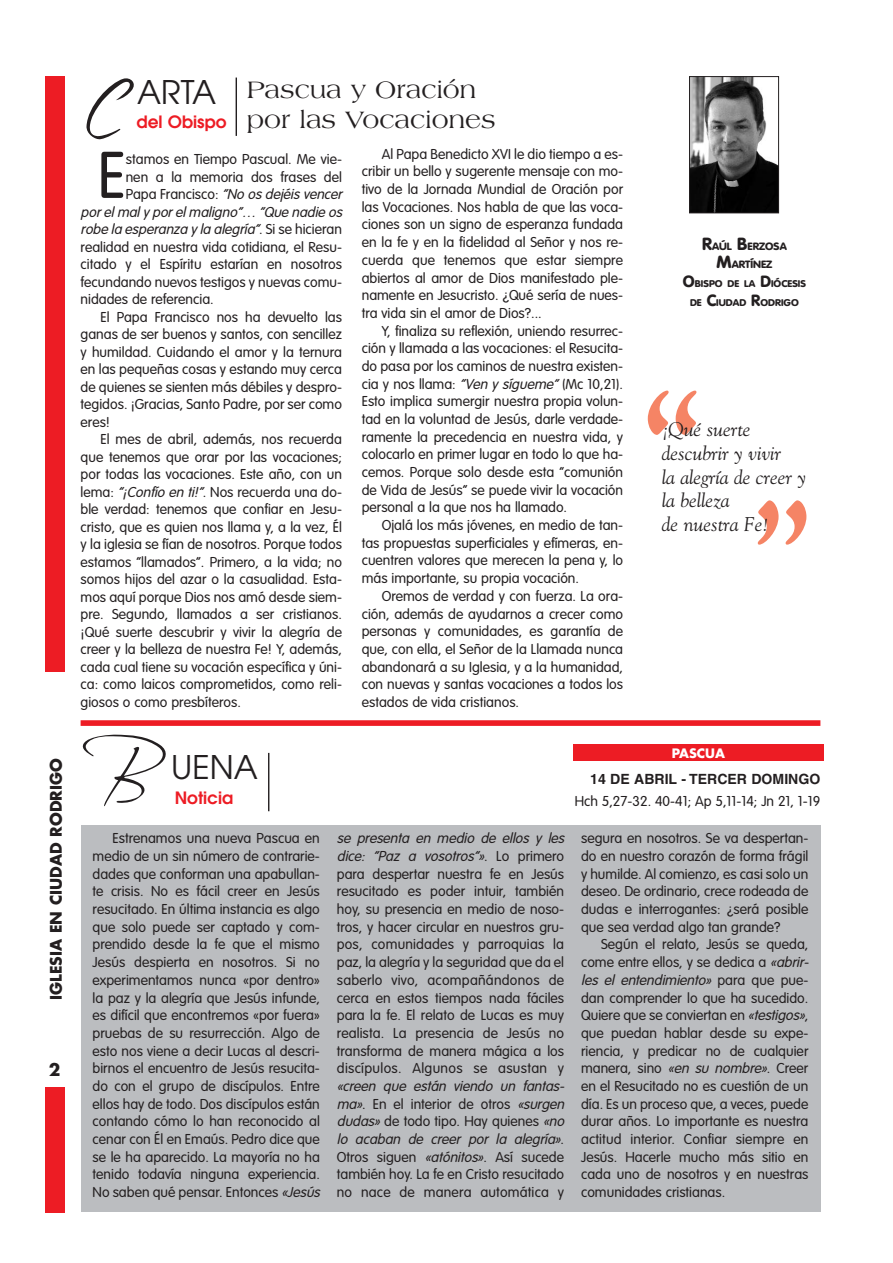
<style>
.page{position:relative;width:893px;height:1263px;background:#fff}
.page>*{position:absolute;margin:0;border:0;box-sizing:border-box;transform-origin:0 0}
.t1{font:700 141px "Goudy";color:#f58465;scale:.85 1}
.t2{font:141px "Scriptina";color:#231f20}
.t3{font:94.5px "Scriptina";color:#231f20}
.t4{font:300 64.8px "VAG Rounded";color:#231f20}
.t5{font:32.4px "Avant Garde";color:#231f20}
.t6{font:25.35px/30.5px "Americana";color:#231f20}
.t7{font:italic 19.8px/23.7px "Goudy";color:#231f20}
.t8{font:600 16.95px "Avant Garde";color:#ed1c24}
.t9{font:700 16.95px "Futura";color:#231f20}
.t10{font:700 15.45px "Futura";color:#231f20}
.t11{font:300 14.1px/17.7px "VAG Rounded";color:#231f20;text-align:justify}
.t12{font:italic 300 14.1px "VAG Rounded";color:#231f20}
.t13{font:700 14.1px "Helvetica";color:#231f20}
.t14{font:700 12.75px "Futura";color:#fff}
.t15{font:900 10.35px/18.8px "VAG Rounded";color:#231f20;text-align:center;scale:1.08 1}
.t16{font:900 9.6px/18.8px "VAG Rounded";color:#231f20;text-align:center;scale:1.08 1}
.s1{font-style:normal}
.s2{font-style:italic}
.s3{font-size:17.4px}
.s4{font-size:16.05px}
</style>
<div class="page">
<div style="left:81px;top:825px;width:739px;height:387px;background:#bbbdc0"></div>
<div style="left:45px;top:76px;width:20px;height:1136px;background:#ed1c24"></div>
<img style="left:691px;top:78px;width:86px;height:133px">
<div style="left:689px;top:76px;width:90px;height:137px;border:1px solid #231f20"></div>
<div style="left:81px;top:720px;width:739px;height:6px;background:#ed1c24"></div>
<div style="left:573px;top:744px;width:250px;height:17px;background:#ed1c24"></div>
<div style="left:41px;top:672px;width:28px;height:414px;background:#fff"></div>
<hr style="left:235px;top:78px;width:2px;height:58px;background:#231f20">
<hr style="left:268px;top:753px;width:1px;height:58px;background:#231f20">
<p class="t10" style="left:47px;top:812px;width:130px;rotate:-90deg">IGLESIA EN CIU-</p>
<p class="t10" style="left:49px;top:1000px;width:243px;rotate:-90deg">IGLESIA EN CIUDAD RODRIGO</p>
<p class="t9" style="left:49px;top:1062px;width:13px">2</p>
<h1 class="t2" style="left:85px;top:8px;width:53px">c</h1>
<h3 class="t5" style="left:137px;top:80px;width:81px">ARTA</h3>
<p class="t8" style="left:137px;top:116px;width:92px">del Obispo</p>
<h3 class="t6" style="left:247px;top:76px;width:250px">Pascua y Oración por las Vocaciones</h3>
<h3 class="t4" style="left:98px;top:148px;width:30px">E</h3>
<p class="t11" style="left:126px;top:151px;width:218px">stamos en Tiempo Pascual. Me vie-</p>
<p class="t11" style="left:126px;top:169px;width:218px">nen a la memoria dos frases del</p>
<p class="t12" style="left:126px;top:188px;width:221px"><span class="s1">P a p a F r a n c i s c o :</span> “No os dejéis vencer</p>
<p class="t12" style="left:81px;top:206px;width:266px">porelmaly porelmaligno”… “Que nadie os</p>
<p class="t12" style="left:81px;top:223px;width:263px">robe la esperanza y la alegría”<span class="s1">. S i s e h i c i e r a n</span></p>
<p class="t11" style="left:81px;top:239px;width:263px">realidad en nuestra vida cotidiana, el Resu-</p>
<p class="t11" style="left:81px;top:256px;width:263px">citado y el Espíritu estarían en nosotros</p>
<p class="t11" style="left:81px;top:274px;width:263px">fecundando nuevos testigos y nuevas comu-</p>
<p class="t11" style="left:81px;top:291px;width:135px">nidades de referencia.</p>
<p class="t11" style="left:101px;top:309px;width:243px">El Papa Francisco nos ha devuelto las</p>
<p class="t11" style="left:81px;top:326px;width:263px">ganas de ser buenos y santos, con sencillez</p>
<p class="t11" style="left:81px;top:344px;width:263px">y humildad. Cuidando el amor y la ternura</p>
<p class="t11" style="left:81px;top:361px;width:263px">en las pequeñas cosas y estando muy cerca</p>
<p class="t11" style="left:81px;top:379px;width:263px">de quienes se sienten más débiles y despro-</p>
<p class="t11" style="left:81px;top:397px;width:263px">tegidos. ¡Gracias, Santo Padre, por ser como</p>
<p class="t11" style="left:81px;top:414px;width:31px">eres!</p>
<p class="t11" style="left:101px;top:432px;width:243px">El mes de abril, además, nos recuerda</p>
<p class="t11" style="left:81px;top:449px;width:263px">que tenemos que orar por las vocaciones;</p>
<p class="t11" style="left:81px;top:467px;width:263px">por todas las vocaciones. Este año, con un</p>
<p class="t11" style="left:81px;top:484px;width:263px">lema: <span class="s2">“¡Confío en ti!”</span>. Nos recuerda una do-</p>
<p class="t11" style="left:81px;top:502px;width:263px">ble verdad: tenemos que confiar en Jesu-</p>
<p class="t11" style="left:81px;top:519px;width:263px">cristo, que es quien nos llama y, a la vez, Él</p>
<p class="t11" style="left:81px;top:537px;width:263px">y la iglesia se fían de nosotros. Porque todos</p>
<p class="t11" style="left:81px;top:554px;width:263px">estamos “llamados”. Primero, a la vida; no</p>
<p class="t11" style="left:81px;top:572px;width:263px">somos hijos del azar o la casualidad. Esta-</p>
<p class="t11" style="left:81px;top:589px;width:263px">mos aquí porque Dios nos amó desde siem-</p>
<p class="t11" style="left:81px;top:607px;width:263px">pre. Segundo, llamados a ser cristianos.</p>
<p class="t11" style="left:81px;top:624px;width:263px">¡Qué suerte descubrir y vivir la alegría de</p>
<p class="t11" style="left:81px;top:642px;width:263px">creer y la belleza de nuestra Fe! Y, además,</p>
<p class="t11" style="left:81px;top:659px;width:263px">cada cual tiene su vocación específica y úni-</p>
<p class="t11" style="left:81px;top:677px;width:263px">ca: como laicos comprometidos, como reli-</p>
<p class="t11" style="left:81px;top:694px;width:162px">giosos o como presbíteros.</p>
<p class="t11" style="left:362px;top:146px;width:263px;text-indent:20px">Al Papa Benedicto XVI le dio tiempo a es&shy;cribir un bello y sugerente mensaje con mo&shy;tivo de la Jornada Mundial de Oración por las Vocaciones. Nos habla de que las voca&shy;ciones son un signo de esperanza fundada en la fe y en la fidelidad al Señor y nos re&shy;cuerda que tenemos que estar siempre abiertos al amor de Dios manifestado ple&shy;namente en Jesucristo. ¿Qué sería de nues&shy;tra vida sin el amor de Dios?...</p>
<p class="t11" style="left:362px;top:323px;width:263px;text-indent:20px">Y, finaliza su reflexión, uniendo resurrec&shy;ción y llamada a las vocaciones: el Resucita&shy;do pasa por los caminos de nuestra existen&shy;cia y nos llama: <span class="s2">“Ven y sígueme”</span>(Mc 10,21).<br>Esto implica sumergir nuestra propia volun&shy;tad en la voluntad de Jesús, darle verdade&shy;ramente la precedencia en nuestra vida, y colocarlo en primer lugar en todo lo que ha&shy;cemos. Porque solo desde esta “comunión de Vida de Jesús” se puede vivir la vocación personal a la que nos ha llamado.</p>
<p class="t11" style="left:362px;top:517px;width:263px;text-indent:20px">Ojalá los más jóvenes, en medio de tan&shy;tas propuestas superficiales y efímeras, en&shy;cuentren valores que merecen la pena y, lo más importante, su propia vocación.</p>
<p class="t11" style="left:362px;top:588px;width:263px;text-indent:20px">Oremos de verdad y con fuerza. La ora&shy;ción, además de ayudarnos a crecer como personas y comunidades, es garantía de que, con ella, el Señor de la Llamada nunca abandonará a su Iglesia, y a la humanidad, con nuevas y santas vocaciones a todos los estados de vida cristianos.</p>
<p class="t15" style="left:702px;top:237px;width:80px"><span class="s3">R</span>AÚL <span class="s3">B</span>ERZOSA<br><span class="s3">M</span>ARTÍNEZ</p>
<p class="t16" style="left:682px;top:275px;width:116px"><span class="s4">O</span>BISPO DE LA <span class="s4">D</span>IÓCESIS<br>DE <span class="s4">C</span>IUDAD <span class="s4">R</span>ODRIGO</p>
<h1 class="t1" style="left:642px;top:386px;width:72px">“</h1>
<h3 class="t7" style="left:661px;top:419px;width:121px">¡Qué suerte descubrir y vivir</h3>
<h1 class="t1" style="left:811px;top:549px;width:72px;rotate:-180deg">“</h1>
<h3 class="t7" style="left:661px;top:467px;width:146px">la alegría de creer y la belleza<br>de nuestra Fe!</h3>
<h2 class="t3" style="left:81px;top:714px;width:71px">B</h2>
<h3 class="t5" style="left:171px;top:755px;width:88px">UENA</h3>
<p class="t8" style="left:175px;top:791px;width:60px">Noticia</p>
<p class="t11" style="left:93px;top:831px;width:232px;text-align:left;text-indent:20px">Estrenamos una nueva Pascua en medio de un sin número de contrarie&shy;dades que conforman una apabullan&shy;te crisis. No es fácil creer en Jesús resucitado. En última instancia es algo que solo puede ser captado y com&shy;prendido desde la fe que el mismo Jesús despierta en nosotros. Si no experimentamos nunca «por dentro» la paz y la alegría que Jesús infunde, es difícil que encontremos «por fuera» pruebas de su resurrección. Algo de esto nos viene a decir Lucas al descri&shy;birnos el encuentro de Jesús resucita&shy;do con el grupo de discípulos. Entre ellos hay de todo. Dos discípulos están contando cómo lo han reconocido al cenar con Él en Emaús. Pedro dice que se le ha aparecido. La mayoría no ha tenido todavía ninguna experiencia.<br>No saben qué pensar. Entonces <span class="s2">«Jesús</span></p>
<p class="t11" style="left:337px;top:831px;width:232px;text-align:left"><span class="s2">se presenta en medio de ellos y les dice: “Paz a vosotros”»</span>. L o p r i m e r o para despertar nuestra fe en Jesús resucitado es poder intuir, también hoy, su presencia en medio de noso&shy;tros, y hacer circular en nuestros gru&shy;pos, comunidades y parroquias la paz, la alegría y la seguridad que da el saberlo vivo, acompañándonos de cerca en estos tiempos nada fáciles para la fe. El relato de Lucas es muy realista. La presencia de Jesús no transforma de manera mágica a los discípulos. Algunos se asustan y</p>
<p class="t11" style="left:337px;top:1078px;width:232px;text-align:left"><span class="s2">«creen que están viendo un fantas&shy;ma»</span>. En el interior de otros <span class="s2">«surgen dudas»</span>de todo tipo. Hay quienes <span class="s2">«no lo acaban de creer por la alegría»</span>.<br>Otros siguen <span class="s2">«atónitos»</span>. Así sucede también hoy. La fe en Cristo resucitado no nace de manera automática y</p>
<p class="t14" style="left:671px;top:747px;width:55px">PASCUA</p>
<p class="t13" style="left:590px;top:774px;width:232px">14 DE ABRIL - TERCER DOMINGO</p>
<p class="t11" style="left:574px;top:794px;width:247px">Hch 5,27-32. 40-41; Ap 5,11-14; Jn 21, 1-19</p>
<p class="t11" style="left:581px;top:831px;width:229px">segura en nosotros. Se va despertan&shy;do en nuestro corazón de forma frágil y humilde. Al comienzo, es casi solo un deseo. De ordinario, crece rodeada de dudas e interrogantes: ¿será posible que sea verdad algo tan grande?</p>
<p class="t11" style="left:581px;top:937px;width:232px;text-align:left;text-indent:20px">Según el relato, Jesús se queda, come entre ellos, y se dedica a <span class="s2">«abrir&shy;les el entendimiento»</span> p a r a q u e p u e - dan comprender lo que ha sucedido.<br>Quiere que se conviertan en <span class="s2">«testigos»</span>, que puedan hablar desde su expe&shy;riencia, y predicar no de cualquier manera, sino <span class="s2">«en su nombre»</span>. Creer en el Resucitado no es cuestión de un día. Es un proceso que, a veces, puede durar años. Lo importante es nuestra actitud interior. Confiar siempre en Jesús. Hacerle mucho más sitio en cada uno de nosotros y en nuestras comunidades cristianas.</p>
</div>
